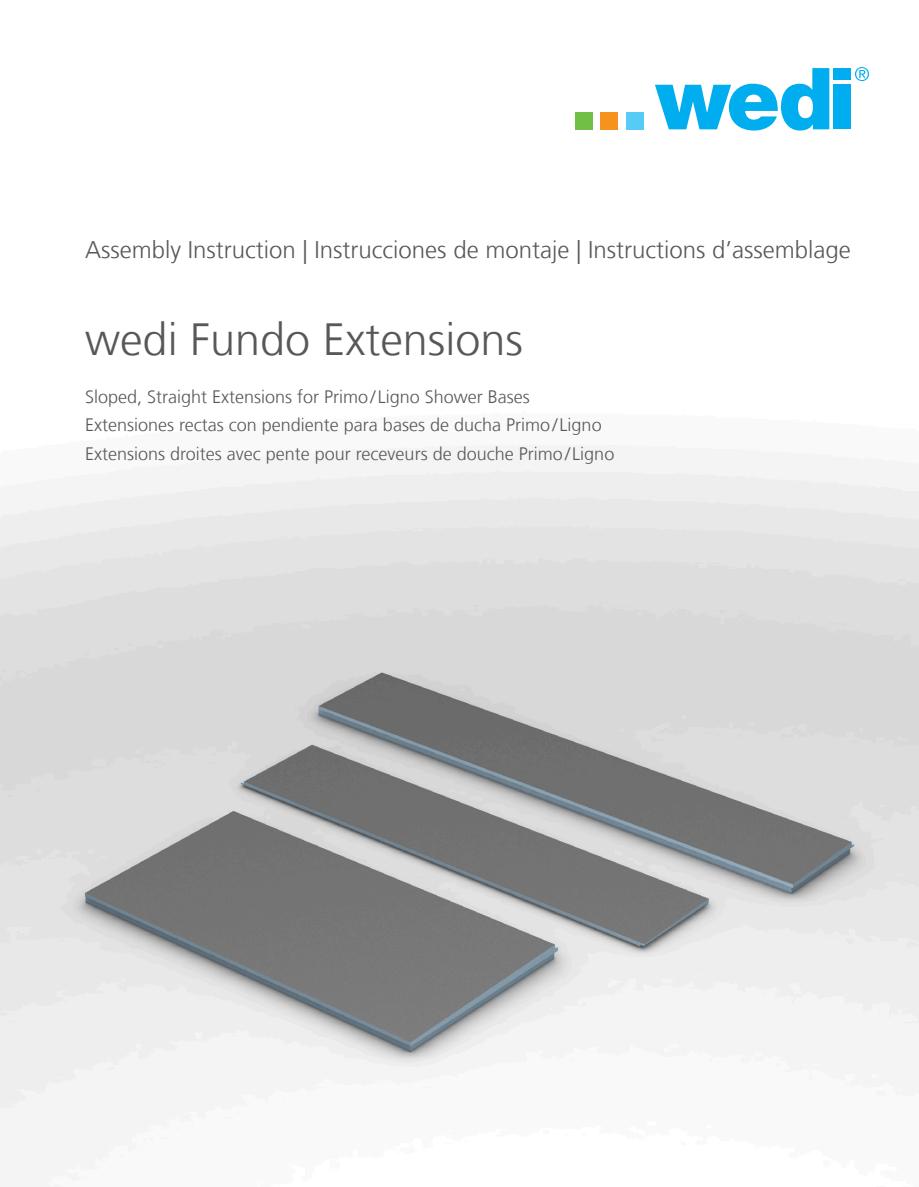
<style>
.page{position:relative;width:919px;height:1187px;background:#fff}
.page>*{position:absolute;margin:0;border:0;box-sizing:border-box;transform-origin:0 0}
.Headline_Small{font:300 45px "Frutiger LT Com";color:#57585a}
.Subline_Regular{font:300 24px "Frutiger LT Com";color:#57585a}
.Subline_Medium{font:300 18px/28.5px "Frutiger LT Com";color:#57585a}
</style>
<div class="page">
<img style="left:0;top:445px;width:918px;height:741px">
<div style="left:575px;top:112px;width:17px;height:17px;background:#71bf44"></div>
<div style="left:600px;top:112px;width:17px;height:17px;background:#f7931d"></div>
<div style="left:626px;top:112px;width:17px;height:17px;background:#56cbf5"></div>
<svg style="left:855px;top:67px;width:13px;height:14px"></svg>
<svg style="left:655px;top:68px;width:174px;height:62px"></svg>
<div style="left:833px;top:68px;width:17px;height:12px;background:#00aeef"></div>
<div style="left:833px;top:85px;width:17px;height:44px;background:#00aeef"></div>
<p class="Subline_Regular" style="left:85px;top:236px;width:767px">Assembly Instruction | Instrucciones de montaje | Instructions d’assemblage</p>
<p class="Headline_Small" style="left:85px;top:313px;width:439px">wedi Fundo Extensions</p>
<p class="Subline_Medium" style="left:85px;top:382px;width:530px">Sloped, Straight Extensions for Primo/ Ligno Shower Bases<br>Extensiones rectas con pendiente para bases de ducha Primo/ Ligno<br>Extensions droites avec pente pour receveurs de douche Primo/ Ligno</p>
</div>
